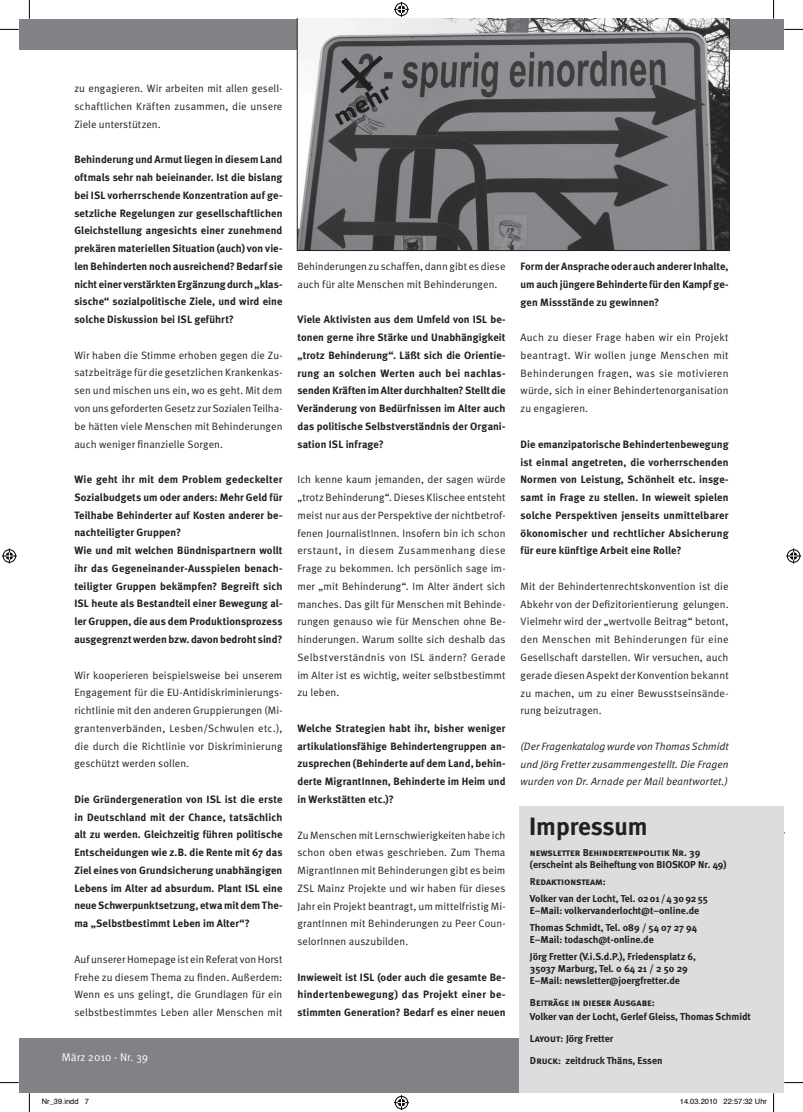
<style>
.page{position:relative;width:803px;height:1112px;background:#fff}
.page>*{position:absolute;margin:0;border:0;box-sizing:border-box;transform-origin:0 0}
.t1{font:25px "Meta Bold LF";letter-spacing:-.005em;color:#231f20}
.t2{font:11.25px "Meta Normal";color:#fff}
.t3{font:700 10.62px/17.8px "Meta";letter-spacing:.01em;color:#231f20;text-align:justify}
.t4{font:10.62px/17.8px "Meta Normal";letter-spacing:.01em;color:#231f20;text-align:justify}
.t5{font:italic 10.62px/17.8px "Meta Normal";letter-spacing:.005em;color:#231f20;text-align:justify}
.t6{font:700 10px/12px "Meta";color:#231f20}
.t7{font:10px "Meta Bold Caps";color:#231f20}
.t8{font:7.5px "Helvetica";color:#000}
.s1{font-family:"Meta Bold Caps";font-weight:400}
</style>
<div class="page">
<div style="left:19px;top:1038px;width:10px;height:54px;background:#808285"></div>
<div style="left:19px;top:19px;width:10px;height:30px;background:#808285"></div>
<div style="left:29px;top:1038px;width:755px;height:54px;background:#808285"></div>
<div style="left:29px;top:19px;width:755px;height:30px;background:#808285"></div>
<div style="left:519px;top:806px;width:265px;height:286px;background:#dcdddf"></div>
<svg style="left:297px;top:19px;width:432px;height:232px;background:#717274"></svg>
<svg style="left:0;top:29px;width:19px;height:1px"></svg>
<svg style="left:784px;top:29px;width:19px;height:1px"></svg>
<svg style="left:0;top:1082px;width:19px;height:1px"></svg>
<svg style="left:784px;top:1082px;width:19px;height:1px"></svg>
<svg style="left:29px;top:0;width:1px;height:19px"></svg>
<svg style="left:29px;top:1092px;width:1px;height:19px"></svg>
<svg style="left:773px;top:0;width:1px;height:19px"></svg>
<svg style="left:773px;top:1092px;width:1px;height:19px"></svg>
<svg style="left:394px;top:2px;width:15px;height:15px"></svg>
<svg style="left:394px;top:1095px;width:15px;height:14px"></svg>
<svg style="left:2px;top:548px;width:15px;height:15px"></svg>
<svg style="left:786px;top:548px;width:15px;height:15px"></svg>
<p class="t4" style="left:74px;top:79px;width:210px">zu engagieren. Wir arbeiten mit allen gesell&shy;schaftlichen Kräften zusammen, die unsere Ziele unterstützen.</p>
<p class="t3" style="left:74px;top:150px;width:210px">Behinderung und Armut liegen in diesem Land oftmals sehr nah beieinander. Ist die bislang bei ISL vorherrschende Konzentration auf ge&shy;setzliche Regelungen zur gesellschaftlichen Gleichstellung angesichts einer zunehmend prekären materiellen Situation (auch) von vie&shy;len Behinderten noch ausreichend? Bedarf sie nicht einer verstärkten Ergänzung durch „klas&shy;sische“ sozialpolitische Ziele, und wird eine solche Diskussion bei ISL geführt?</p>
<p class="t4" style="left:74px;top:346px;width:210px">Wir haben die Stimme erhoben gegen die Zu&shy;satzbeiträge für die gesetzlichen Krankenkas&shy;sen und mischen uns ein, wo es geht. Mit dem von uns geforderten Gesetz zur Sozialen Teilha&shy;be hätten viele Menschen mit Behinderungen auch weniger finanzielle Sorgen.</p>
<p class="t3" style="left:74px;top:470px;width:210px;text-align:left">Wie geht ihr mit dem Problem gedeckelter Sozialbudgets um oder anders: Mehr Geld für Teilhabe Behinderter auf Kosten anderer be&shy;nachteiligter Gruppen?<br>Wie und mit welchen Bündnispartnern wollt ihr das Gegeneinander-Ausspielen benach&shy;teiligter Gruppen bekämpfen? Begreift sich ISL heute als Bestandteil einer Bewegung al&shy;ler Gruppen, die aus dem Produktionsprozess ausgegrenzt werden bzw. davon bedroht sind?</p>
<p class="t4" style="left:74px;top:665px;width:210px">Wir kooperieren beispielsweise bei unserem Engagement für die EU-Antidiskriminierungs&shy;richtlinie mit den anderen Gruppierungen (Mi&shy;grantenverbänden, Lesben/Schwulen etc.), die durch die Richtlinie vor Diskriminierung geschützt werden sollen.</p>
<p class="t3" style="left:74px;top:790px;width:210px">Die Gründergeneration von ISL ist die erste in Deutschland mit der Chance, tatsächlich alt zu werden. Gleichzeitig führen politische Entscheidungen wie z.B. die Rente mit 67 das Ziel eines von Grundsicherung unabhängigen Lebens im Alter ad absurdum. Plant ISL eine neue Schwerpunktsetzung, etwa mit dem The&shy;ma „Selbstbestimmt Leben im Alter“?</p>
<p class="t4" style="left:74px;top:949px;width:210px">Auf unserer Homepage ist ein Referat von Horst Frehe zu diesem Thema zu finden. Außerdem:<br>Wenn es uns gelingt, die Grundlagen für ein selbstbestimmtes Leben aller Menschen mit</p>
<p class="t4" style="left:297px;top:257px;width:209px">Behinderungen zu schaffen, dann gibt es diese auch für alte Menschen mit Behinderungen.</p>
<p class="t3" style="left:297px;top:310px;width:210px">Viele Aktivisten aus dem Umfeld von ISL be&shy;tonen gerne ihre Stärke und Unabhängigkeit „trotz Behinderung“. Läßt sich die Orientie&shy;rung an solchen Werten auch bei nachlas&shy;senden Kräften im Alter durchhalten? Stellt die Veränderung von Bedürfnissen im Alter auch das politische Selbstverständnis der Organi&shy;sation ISL infrage?</p>
<p class="t4" style="left:297px;top:470px;width:210px">Ich kenne kaum jemanden, der sagen würde „trotz Behinderung“. Dieses Klischee entsteht meist nur aus der Perspektive der nichtbetrof&shy;fenen JournalistInnen. Insofern bin ich schon erstaunt, in diesem Zusammenhang diese Frage zu bekommen. Ich persönlich sage im&shy;mer „mit Behinderung“. Im Alter ändert sich manches. Das gilt für Menschen mit Behinde&shy;rungen genauso wie für Menschen ohne Be&shy;hinderungen. Warum sollte sich deshalb das Selbstverständnis von ISL ändern? Gerade im Alter ist es wichtig, weiter selbstbestimmt zu leben.</p>
<p class="t3" style="left:297px;top:719px;width:210px">Welche Strategien habt ihr, bisher weniger artikulationsfähige Behindertengruppen an&shy;zusprechen (Behinderte auf dem Land, behin&shy;derte MigrantInnen, Behinderte im Heim und in Werkstätten etc.)?</p>
<p class="t4" style="left:297px;top:825px;width:210px">Zu Menschen mit Lernschwierigkeiten habe ich schon oben etwas geschrieben. Zum Thema MigrantInnen mit Behinderungen gibt es beim ZSL Mainz Projekte und wir haben für dieses Jahr ein Projekt beantragt, um mittelfristig Mi&shy;grantInnen mit Behinderungen zu Peer Coun&shy;selorInnen auszubilden.</p>
<p class="t3" style="left:297px;top:967px;width:210px">Inwieweit ist ISL (oder auch die gesamte Be&shy;hindertenbewegung) das Projekt einer be&shy;stimmten Generation? Bedarf es einer neuen</p>
<p class="t2" style="left:62px;top:1050px;width:88px">März 2010 - Nr. 39</p>
<p class="t3" style="left:520px;top:257px;width:210px">Form der Ansprache oder auch anderer Inhalte, um auch jüngere Behinderte für den Kampf ge&shy;gen Missstände zu gewinnen?</p>
<p class="t4" style="left:520px;top:328px;width:210px">Auch zu dieser Frage haben wir ein Projekt beantragt. Wir wollen junge Menschen mit Behinderungen fragen, was sie motivieren würde, sich in einer Behindertenorganisation zu engagieren.</p>
<p class="t3" style="left:520px;top:435px;width:210px">Die emanzipatorische Behindertenbewegung ist einmal angetreten, die vorherrschenden Normen von Leistung, Schönheit etc. insge&shy;samt in Frage zu stellen. In wieweit spielen solche Perspektiven jenseits unmittelbarer ökonomischer und rechtlicher Absicherung für eure künftige Arbeit eine Rolle?</p>
<p class="t4" style="left:520px;top:577px;width:210px">Mit der Behindertenrechtskonvention ist die Abkehr von der Defizitorientierung gelungen.<br>Vielmehr wird der „wertvolle Beitrag“ betont, den Menschen mit Behinderungen für eine Gesellschaft darstellen. Wir versuchen, auch gerade diesen Aspekt der Konvention bekannt zu machen, um zu einer Bewusstseinsände&shy;rung beizutragen.</p>
<p class="t5" style="left:520px;top:737px;width:210px">(Der Fragenkatalog wurde von Thomas Schmidt und Jörg Fretter zusammengestellt. Die Fragen wurden von Dr. Arnade per Mail beantwortet.)</p>
<h1 class="t1" style="left:529px;top:811px;width:120px">Impressum</h1>
<p class="t7" style="left:530px;top:846px;width:172px">newsletter Behindertenpolitik Nr. 39</p>
<p class="t6" style="left:530px;top:857px;width:198px">(erscheint als Beiheftung von BIOSKOP Nr. 49)</p>
<p class="t7" style="left:530px;top:875px;width:77px">Redaktionsteam:</p>
<p class="t6" style="left:530px;top:891px;width:179px">Volker van der Locht, Tel. 0201 /4309255<br>E–Mail: volkervanderlocht@t–online.de</p>
<p class="t6" style="left:530px;top:920px;width:169px">Thomas Schmidt, Tel. 089 / 54 07 27 94<br>E–Mail: todasch@t-online.de</p>
<p class="t6" style="left:530px;top:949px;width:168px">Jörg Fretter (V.i.S.d.P.), Friedensplatz 6,<br>35037 Marburg, Tel. 0 64 21 / 2 50 29<br>E–Mail: newsletter@joergfretter.de</p>
<p class="t7" style="left:530px;top:996px;width:126px">Beiträge in dieser Ausgabe:</p>
<p class="t6" style="left:530px;top:1005px;width:223px;line-height:21.2px">Volker van der Locht, Gerlef Gleiss, Thomas Schmidt<br><span class="s1">Layout:</span> Jörg Fretter</p>
<p class="t6" style="left:530px;top:1053px;width:134px"><span class="s1">Druck:</span> zeitdruck Thäns, Essen</p>
<p class="t8" style="left:42px;top:1095px;width:49px">Nr_39.indd 7</p>
<p class="t8" style="left:680px;top:1095px;width:89px">14.03.2010 22:57:32 Uhr</p>
</div>
